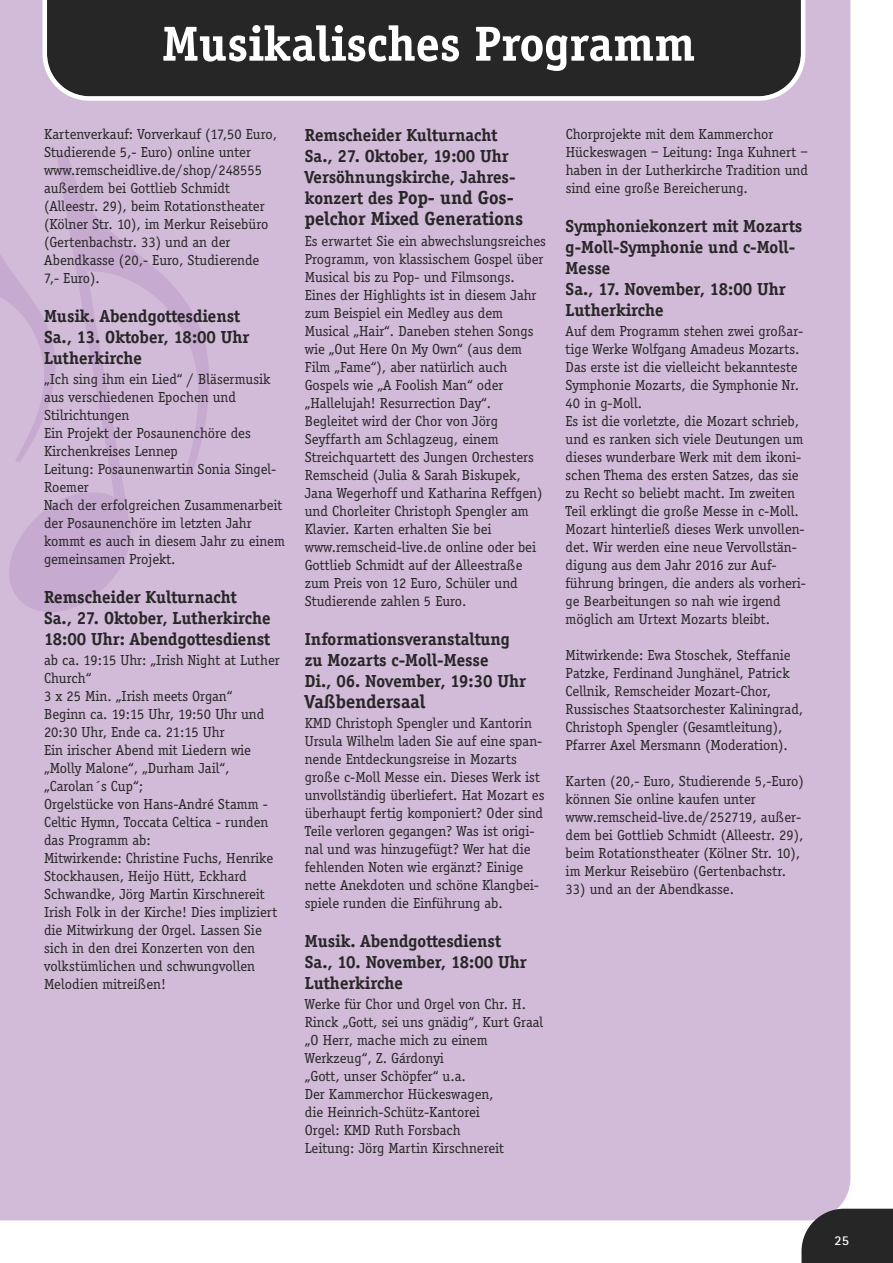
<style>
.page{position:relative;width:893px;height:1263px;background:#fff}
.page>*{position:absolute;margin:0;border:0;box-sizing:border-box;transform-origin:0 0}
.t1{font:700 50.7px "Officina Serif";color:#fff}
.t2{font:700 19.5px/21px "Officina Serif";color:#272627}
.t3{font:700 18px/21px "Officina Serif";color:#272627}
.t4{font:15px/18px "Officina Serif";color:#272627}
.t5{font:700 13.5px "Rotis Sans Serif";color:#fff}
.s1{font-size:18px}
</style>
<div class="page">
<div style="left:0;top:0;width:850px;height:1220px;background:#d2bbd8"></div>
<svg style="left:7px;top:152px;width:208px;height:462px;background:#cfb6d5"></svg>
<svg style="left:0;top:196px;width:57px;height:344px;background:#d0b7d6"></svg>
<svg style="left:801px;top:1209px;width:92px;height:54px;background:#363436"></svg>
<svg style="left:43px;top:0;width:762px;height:101px;background:#353335"></svg>
<h1 class="t1" style="left:162px;top:14px;width:534px">Musikalisches Programm</h1>
<p class="t4" style="left:44px;top:125px;width:234px">Kartenverkauf: Vorverkauf (17,50 Euro, Studierende 5,- Euro) online unter www.remscheidlive.de/shop/248555 außerdem bei Gottlieb Schmidt (Alleestr. 29), beim Rotationstheater (Kölner Str. 10), im Merkur Reisebüro (Gertenbachstr. 33) und an der Abendkasse (20,- Euro, Studierende 7,- Euro).</p>
<p class="t3" style="left:44px;top:305px;width:207px">Musik. Abendgottesdienst<br>Sa., 13. Oktober, 18:00 Uhr<br>Lutherkirche</p>
<p class="t4" style="left:44px;top:370px;width:242px">„Ich sing ihm ein Lied“ / Bläsermusik aus verschiedenen Epochen und<br>Stilrichtungen<br>Ein Projekt der Posaunenchöre des<br>Kirchenkreises Lennep<br>Leitung: Posaunenwartin Sonia Singel-<br>Roemer<br>Nach der erfolgreichen Zusammenarbeit der Posaunenchöre im letzten Jahr kommt es auch in diesem Jahr zu einem gemeinsamen Projekt.</p>
<p class="t3" style="left:44px;top:586px;width:228px">Remscheider Kulturnacht<br>Sa., 27. Oktober, Lutherkirche<br>18:00 Uhr: Abendgottesdienst</p>
<p class="t4" style="left:44px;top:651px;width:237px">ab ca. 19:15 Uhr: „Irish Night at Luther<br>Church“<br>3 x 25 Min. „Irish meets Organ“<br>Beginn ca. 19:15 Uhr, 19:50 Uhr und<br>20:30 Uhr, Ende ca. 21:15 Uhr<br>Ein irischer Abend mit Liedern wie „Molly Malone“, „Durham Jail“, „Carolan´s Cup“;<br>Orgelstücke von Hans-André Stamm -<br>Celtic Hymn, Toccata Celtica - runden das Programm ab:<br>Mitwirkende: Christine Fuchs, Henrike<br>Stockhausen, Heijo Hütt, Eckhard<br>Schwandke, Jörg Martin Kirschnereit<br>Irish Folk in der Kirche! Dies impliziert die Mitwirkung der Orgel. Lassen Sie sich in den drei Konzerten von den volkstümlichen und schwungvollen<br>Melodien mitreißen!</p>
<p class="t3" style="left:305px;top:125px;width:212px">Remscheider Kulturnacht<br>Sa., 27. Oktober, 19:00 Uhr<br>Versöhnungskirche, Jahres-</p>
<h2 class="t2" style="left:305px;top:187px;width:220px"><span class="s1">konzert des</span> Pop- und Gos&shy;pelchor Mixed Generations</h2>
<p class="t4" style="left:305px;top:232px;width:242px">Es erwartet Sie ein abwechslungsreiches Programm, von klassischem Gospel über Musical bis zu Pop- und Filmsongs.<br>Eines der Highlights ist in diesem Jahr zum Beispiel ein Medley aus dem Musical „Hair“. Daneben stehen Songs wie „Out Here On My Own“ (aus dem Film „Fame“), aber natürlich auch Gospels wie „A Foolish Man“ oder „Hallelujah! Resurrection Day“.<br>Begleitet wird der Chor von Jörg Seyffarth am Schlagzeug, einem Streichquartett des Jungen Orchesters Remscheid (Julia &amp; Sarah Biskupek, Jana Wegerhoff und Katharina Reffgen) und Chorleiter Christoph Spengler am Klavier. Karten erhalten Sie bei www.remscheid-live.de online oder bei Gottlieb Schmidt auf der Alleestraße zum Preis von 12 Euro, Schüler und Studierende zahlen 5 Euro.</p>
<p class="t3" style="left:305px;top:628px;width:223px">Informationsveranstaltung zu Mozarts c-Moll-Messe<br>Di., 06. November, 19:30 Uhr</p>
<h2 class="t2" style="left:305px;top:690px;width:122px">Vaßbendersaal</h2>
<p class="t4" style="left:305px;top:714px;width:241px">KMD Christoph Spengler und Kantorin Ursula Wilhelm laden Sie auf eine span&shy;nende Entdeckungsreise in Mozarts große c-Moll Messe ein. Dieses Werk ist unvollständig überliefert. Hat Mozart es überhaupt fertig komponiert? Oder sind Teile verloren gegangen? Was ist origi&shy;nal und was hinzugefügt? Wer hat die fehlenden Noten wie ergänzt? Einige nette Anekdoten und schöne Klangbei&shy;spiele runden die Einführung ab.</p>
<p class="t3" style="left:305px;top:930px;width:223px">Musik. Abendgottesdienst<br>Sa., 10. November, 18:00 Uhr<br>Lutherkirche</p>
<p class="t4" style="left:305px;top:995px;width:240px">Werke für Chor und Orgel von Chr. H.<br>Rinck „Gott, sei uns gnädig“, Kurt Graal „O Herr, mache mich zu einem<br>Werkzeug“, Z. Gárdonyi<br>„Gott, unser Schöpfer“ u.a.<br>Der Kammerchor Hückeswagen,<br>die Heinrich-Schütz-Kantorei<br>Orgel: KMD Ruth Forsbach<br>Leitung: Jörg Martin Kirschnereit</p>
<p class="t4" style="left:566px;top:125px;width:244px">Chorprojekte mit dem Kammerchor Hückeswagen – Leitung: Inga Kuhnert – haben in der Lutherkirche Tradition und sind eine große Bereicherung.</p>
<p class="t3" style="left:566px;top:215px;width:238px">Symphoniekonzert mit Mozarts g-Moll-Symphonie und c-Moll-<br>Messe<br>Sa., 17. November, 18:00 Uhr<br>Lutherkirche</p>
<p class="t4" style="left:566px;top:322px;width:242px">Auf dem Programm stehen zwei großar&shy;tige Werke Wolfgang Amadeus Mozarts.<br>Das erste ist die vielleicht bekannteste Symphonie Mozarts, die Symphonie Nr.<br>40 in g-Moll.<br>Es ist die vorletzte, die Mozart schrieb, und es ranken sich viele Deutungen um dieses wunderbare Werk mit dem ikoni&shy;schen Thema des ersten Satzes, das sie zu Recht so beliebt macht. Im zweiten Teil erklingt die große Messe in c-Moll.<br>Mozart hinterließ dieses Werk unvollen&shy;det. Wir werden eine neue Vervollstän&shy;digung aus dem Jahr 2016 zur Auf&shy;führung bringen, die anders als vorheri&shy;ge Bearbeitungen so nah wie irgend möglich am Urtext Mozarts bleibt.</p>
<p class="t4" style="left:566px;top:646px;width:239px">Mitwirkende: Ewa Stoschek, Steffanie Patzke, Ferdinand Junghänel, Patrick Cellnik, Remscheider Mozart-Chor, Russisches Staatsorchester Kaliningrad, Christoph Spengler (Gesamtleitung), Pfarrer Axel Mersmann (Moderation).</p>
<p class="t4" style="left:566px;top:772px;width:240px">Karten (20,- Euro, Studierende 5,-Euro) können Sie online kaufen unter www.remscheid-live.de/252719, außer&shy;dem bei Gottlieb Schmidt (Alleestr. 29), beim Rotationstheater (Kölner Str. 10), im Merkur Reisebüro (Gertenbachstr.</p>
<p class="t4" style="left:566px;top:880px;width:170px">33) und an der Abendkasse.</p>
<p class="t5" style="left:835px;top:1235px;width:16px">25</p>
</div>
